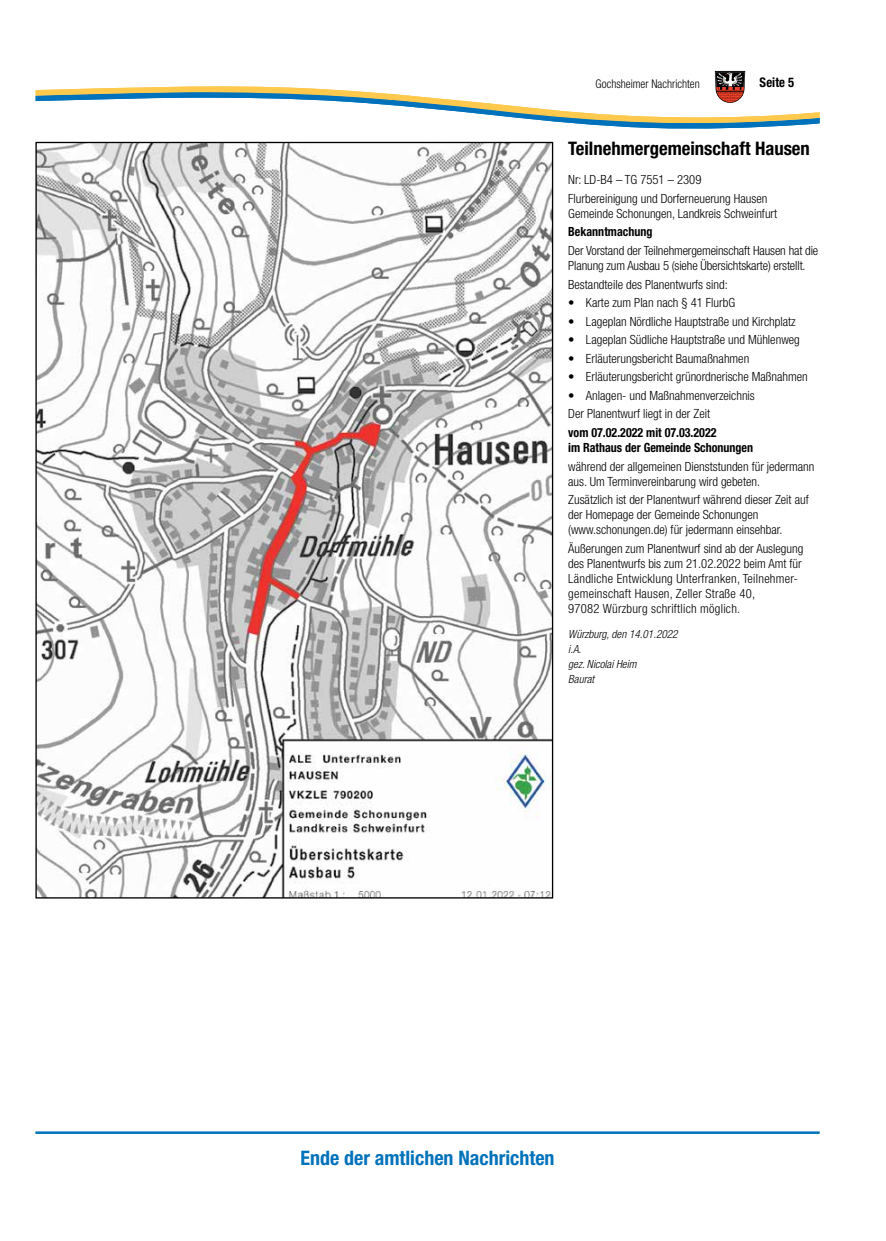
<style>
.page{position:relative;width:886px;height:1241px;background:#fff}
.page>*{position:absolute;margin:0;border:0;box-sizing:border-box;transform-origin:0 0}
.t1{font:700 condensed 20px "Helvetica Neue LT Std";color:#0072bc}
.t2{font:700 condensed 18.62px "Helvetica Neue LT Std";color:#000}
.t3{font:700 condensed 13.38px "Helvetica Neue LT Std";letter-spacing:.005em;color:#000;scale:.95 1}
.t4{font:300 condensed 12.62px/15px "Helvetica Neue LT Std";color:#000}
.t5{font:300 condensed 12.62px/15px "Helvetica Neue LT Std";letter-spacing:.02em;color:#000}
.t6{font:700 condensed 12.62px/15px "Helvetica Neue LT Std";color:#000;scale:.95 1}
.t7{font:300 condensed 12px "Helvetica Neue LT Std";color:#000;scale:.95 1}
.t8{font:italic 300 condensed 11.25px/15px "Helvetica Neue LT Std";color:#000}
</style>
<div class="page">
<svg style="left:35px;top:71px;width:784px;height:58px"></svg>
<hr style="left:35px;top:1131px;width:785px;height:2px;background:#0072bc">
<img style="left:37px;top:144px;width:514px;height:752px">
<p class="t7" style="left:595px;top:77px;width:111px">Gochsheimer Nachrichten</p>
<p class="t3" style="left:759px;top:74px;width:38px">Seite 5</p>
<h2 class="t2" style="left:568px;top:137px;width:243px">Teilnehmergemeinschaft Hausen</h2>
<p class="t4" style="left:568px;top:170px;width:201px;line-height:18.5px">Nr: LD-B4 – TG 7551 – 2309<br>Flurbereinigung und Dorferneuerung Hausen</p>
<p class="t4" style="left:568px;top:206px;width:210px">Gemeinde Schonungen, Landkreis Schweinfurt</p>
<p class="t6" style="left:568px;top:224px;width:90px">Bekanntmachung</p>
<p class="t4" style="left:568px;top:243px;width:252px">Der Vorstand der Teilnehmergemeinschaft Hausen hat die<br>Planung zum Ausbau 5 (siehe Übersichtskarte) erstellt.</p>
<p class="t4" style="left:568px;top:276px;width:161px">Bestandteile des Planentwurfs sind:</p>
<p class="t4" style="left:568px;top:295px;width:168px">• Karte zum Plan nach § 41 FlurbG</p>
<p class="t4" style="left:568px;top:313px;width:229px">• Lageplan Nördliche Hauptstraße und Kirchplatz</p>
<p class="t4" style="left:568px;top:332px;width:233px">• Lageplan Südliche Hauptstraße und Mühlenweg</p>
<p class="t4" style="left:568px;top:351px;width:183px">• Erläuterungsbericht Baumaßnahmen</p>
<p class="t4" style="left:568px;top:369px;width:241px">• Erläuterungsbericht grünordnerische Maßnahmen</p>
<p class="t4" style="left:568px;top:386px;width:188px;line-height:18.5px">• Anlagen- und Maßnahmenverzeichnis<br>Der Planentwurf liegt in der Zeit</p>
<p class="t6" style="left:568px;top:425px;width:196px">vom 07.02.2022 mit 07.03.2022<br>im Rathaus der Gemeinde Schonungen</p>
<p class="t4" style="left:568px;top:458px;width:248px">während der allgemeinen Dienststunden für jedermann aus. Um Terminvereinbarung wird gebeten.</p>
<p class="t4" style="left:568px;top:492px;width:242px">Zusätzlich ist der Planentwurf während dieser Zeit auf der Homepage der Gemeinde Schonungen (www.schonungen.de) für jedermann einsehbar.</p>
<p class="t5" style="left:568px;top:540px;width:237px">Äußerungen zum Planentwurf sind ab der Auslegung des Planentwurfs bis zum 21.02.2022 beim Amt für Ländliche Entwicklung Unterfranken, Teilnehmer&shy;gemeinschaft Hausen, Zeller Straße 40,<br>97082 Würzburg schriftlich möglich.</p>
<p class="t8" style="left:568px;top:627px;width:111px">Würzburg, den 14.01.2022 i.A.<br>gez. Nicolai Heim<br>Baurat</p>
<h1 class="t1" style="left:300px;top:1145px;width:256px">Ende der amtlichen Nachrichten</h1>
</div>
